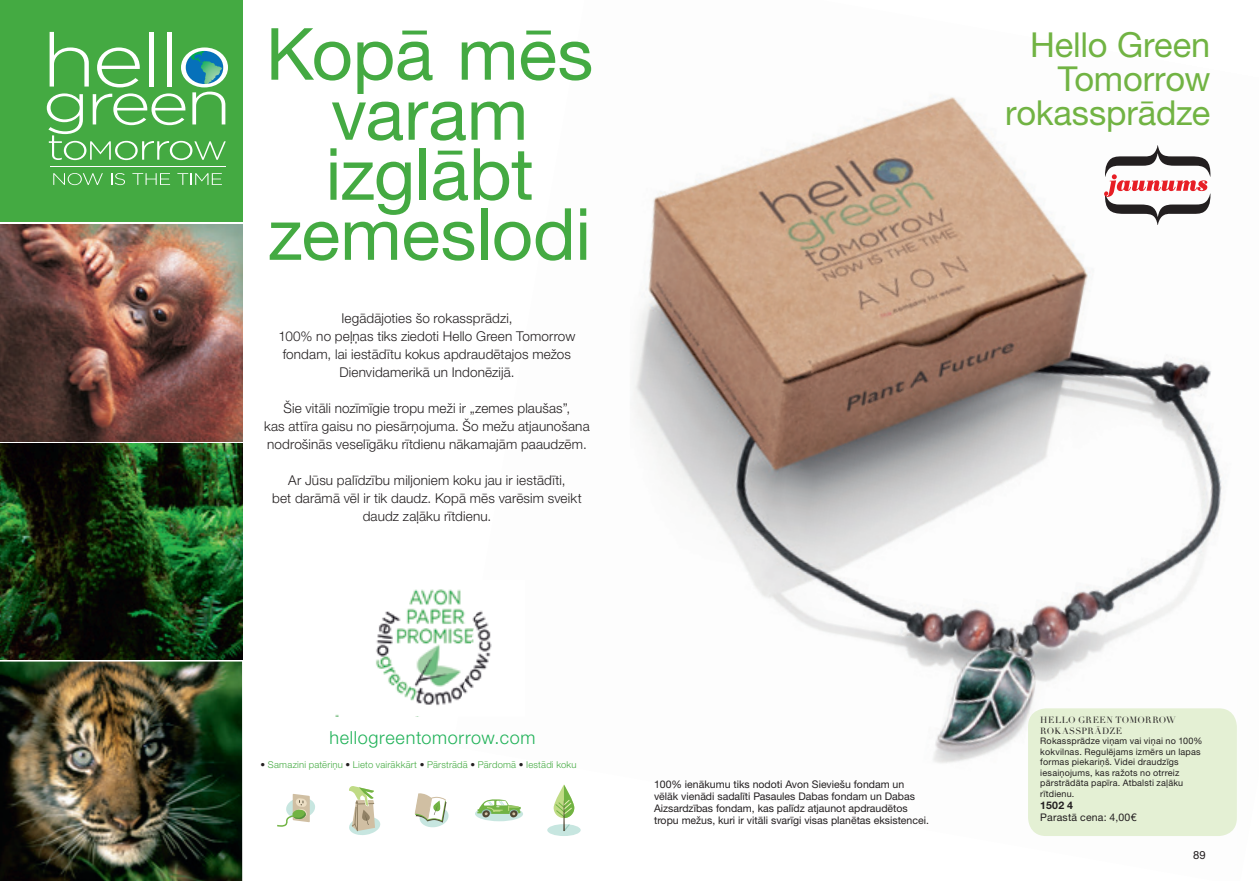
<style>
.page{position:relative;width:1259px;height:881px;background:#fff}
.page>*{position:absolute;margin:0;border:0;box-sizing:border-box;transform-origin:0 0}
.t1{font:72px/60px "Helvetica Neue AVON";letter-spacing:-.005em;color:#44aa42;text-align:center}
.t2{font:34.35px/34.3px "Helvetica Neue AVON";letter-spacing:-.005em;color:#71b343;text-align:right}
.t3{font:300 18px "Helvetica Neue AVON";letter-spacing:.04em;color:#21b259}
.t4{font:300 13.5px/18px "Helvetica Neue AVON";letter-spacing:.01em;color:#231f20;text-align:center}
.t5{font:11.25px "Helvetica Neue AVON";color:#231f20}
.t6{font:10.5px/12px "Helvetica Neue AVON";color:#231f20}
.t7{font:10.5px "Helvetica Neue AVON";letter-spacing:.02em;color:#231f20}
.t8{font:700 10.5px "Helvetica Neue AVON";color:#231f20}
.t9{font:300 9.45px "Helvetica Neue AVON";letter-spacing:.02em;color:#44aa42}
.t10{font:9px/10.5px "Helvetica Neue AVON";letter-spacing:.02em;color:#231f20}
.t11{font:9px/10.5px "Didot L Ts Pro";letter-spacing:.035em;color:#231f20}
.s1{color:#231f20}
</style>
<div class="page">
<img style="left:632px;top:97px;width:605px;height:739px">
<div style="left:0;top:0;width:242px;height:221px;background:#44aa42"></div>
<img style="left:0;top:444px;width:242px;height:215px">
<img style="left:0;top:224px;width:242px;height:217px">
<img style="left:0;top:661px;width:242px;height:219px">
<svg style="left:47px;top:32px;width:181px;height:128px"></svg>
<svg style="left:53px;top:173px;width:50px;height:12px"></svg>
<svg style="left:111px;top:173px;width:14px;height:12px"></svg>
<svg style="left:132px;top:173px;width:38px;height:12px"></svg>
<svg style="left:177px;top:173px;width:45px;height:12px"></svg>
<hr style="left:50px;top:166px;width:175px;height:1px;background:#fff">
<svg style="left:475px;top:799px;width:48px;height:22px"></svg>
<svg style="left:415px;top:793px;width:34px;height:34px"></svg>
<svg style="left:277px;top:794px;width:38px;height:32px"></svg>
<div style="left:547px;top:823px;width:33px;height:12px;background:#c7e6e0;border-radius:50%"></div>
<svg style="left:553px;top:784px;width:21px;height:33px"></svg>
<svg style="left:555px;top:784px;width:19px;height:46px"></svg>
<svg style="left:349px;top:786px;width:32px;height:49px"></svg>
<img style="left:335px;top:589px;width:123px;height:127px">
<img style="left:458px;top:589px;width:34px;height:112px">
<div style="left:1028px;top:708px;width:208px;height:127px;background:#e4f0d4;border-radius:18px"></div>
<svg style="left:1104px;top:145px;width:107px;height:80px"></svg>
<h1 class="t1" style="left:266px;top:24px;width:329px">Kopā mēs varam izglābt zemeslodi</h1>
<p class="t4" style="left:278px;top:309px;width:298px">Iegādājoties šo rokassprādzi,<br>100% no peļņas tiks ziedoti Hello Green Tomorrow fondam, lai iestādītu kokus apdraudētajos mežos Dienvidamerikā un Indonēzijā.</p>
<p class="t4" style="left:264px;top:399px;width:327px">Šie vitāli nozīmīgie tropu meži ir „zemes plaušas”,<br>kas attīra gaisu no piesārņojuma. Šo mežu atjaunošana nodrošinās veselīgāku rītdienu nākamajām paaudzēm.</p>
<p class="t4" style="left:272px;top:471px;width:311px">Ar Jūsu palīdzību miljoniem koku jau ir iestādīti,<br>bet darāmā vēl ir tik daudz. Kopā mēs varēsim sveikt daudz zaļāku rītdienu.</p>
<h3 class="t3" style="left:329px;top:726px;width:207px">hellogreentomorrow.com</h3>
<p class="t9" style="left:261px;top:758px;width:317px"><span class="s1">•</span> Samazini patēriņu <span class="s1">•</span> Lieto vairākkārt <span class="s1">•</span> Pārstrādā <span class="s1">•</span> Pārdomā <span class="s1">•</span> Iestādi koku</p>
<p class="t6" style="left:654px;top:777px;width:276px">100% ienākumu tiks nodoti Avon Sieviešu fondam un vēlāk vienādi sadalīti Pasaules Dabas fondam un Dabas Aizsardzības fondam, kas palīdz atjaunot apdraudētos tropu mežus, kuri ir vitāli svarīgi visas planētas eksistencei.</p>
<h2 class="t2" style="left:1005px;top:27px;width:207px">Hello Green<br>Tomorrow rokassprādze</h2>
<p class="t11" style="left:1040px;top:715px;width:137px">HELLO GREEN TOMORROW<br>ROKASSPRĀDZE</p>
<p class="t10" style="left:1040px;top:735px;width:164px">Rokassprādze viņam vai viņai no 100% kokvilnas. Regulējams izmērs un lapas formas piekariņš. Videi draudzīgs iesaiņojums, kas ražots no otrreiz pārstrādāta papīra. Atbalsti zaļāku rītdienu.</p>
<p class="t8" style="left:1040px;top:798px;width:34px">1502 4</p>
<p class="t7" style="left:1040px;top:810px;width:98px">Parastā cena: 4,00€</p>
<p class="t5" style="left:1193px;top:847px;width:14px">89</p>
</div>
